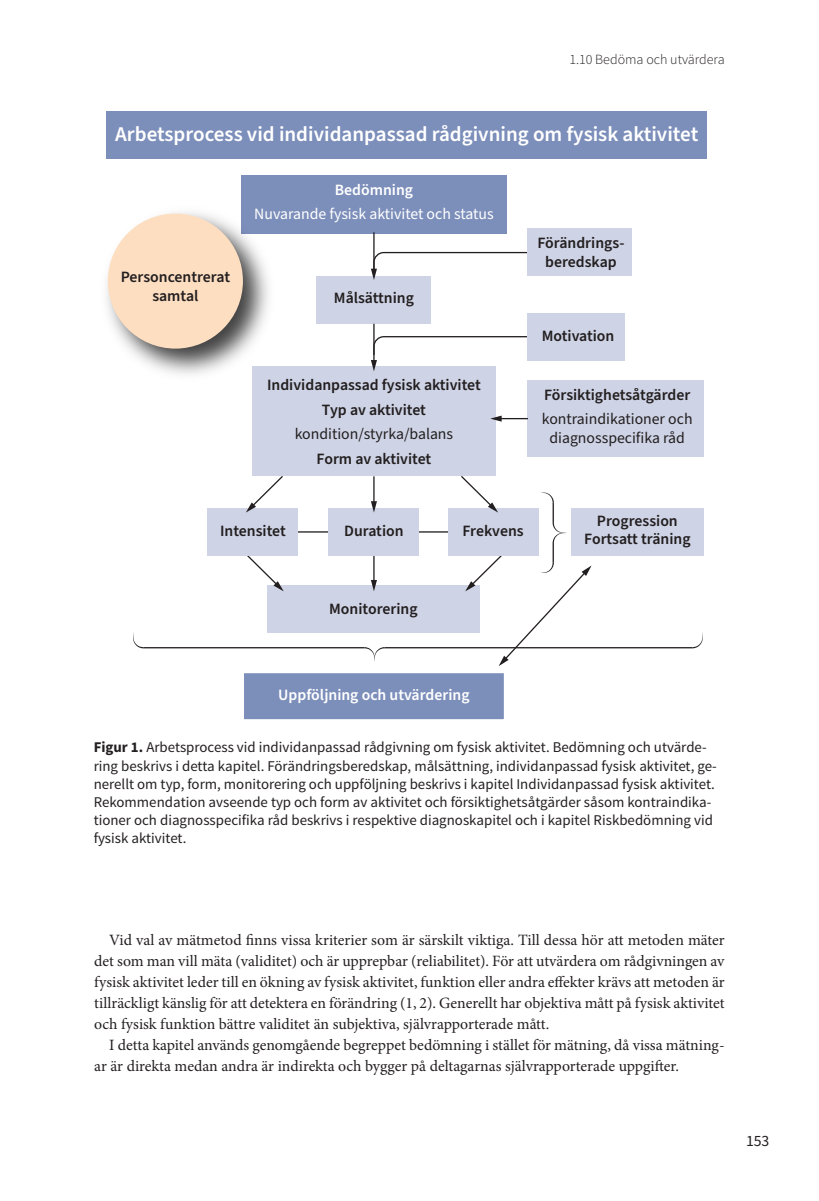
<style>
.page{position:relative;width:819px;height:1201px;background:#fff}
.page>*{position:absolute;margin:0;border:0;box-sizing:border-box;transform-origin:0 0}
.t1{font:600 21px "Source Sans Pro";color:#fff}
.Brödtext_Indag{font:15.75px/21px "Minion Pro";color:#231f20;text-align:justify}
.t2{font:600 15.75px/24.5px "Source Sans Pro";color:#231f20;text-align:center}
.t3{font:15.75px/25px "Source Sans Pro";color:#fff;text-align:center}
.t4{font:600 15.75px "Source Sans Pro";color:#fff}
.t5{font:15.75px "Source Sans Pro";color:#231f20}
.Figurtext{font:14.88px/18px "Source Sans Pro";color:#231f20}
.t6{font:300 14px "Source Sans Pro";color:#231f20}
.s1{font-weight:600}
.s2{font-weight:400}
.s3{font-weight:700}
</style>
<div class="page">
<div style="left:268px;top:585px;width:212px;height:48px;background:#ced3e5"></div>
<svg style="left:371px;top:556px;width:6px;height:35px"></svg>
<svg style="left:247px;top:556px;width:37px;height:35px"></svg>
<div style="left:527px;top:380px;width:177px;height:77px;background:#ced3e5"></div>
<hr style="left:291px;top:531px;width:165px;height:1px;background:#231f20">
<div style="left:571px;top:508px;width:132px;height:47px;background:#ced3e5"></div>
<div style="left:106px;top:112px;width:601px;height:47px;background:#7c8eba"></div>
<div style="left:243px;top:672px;width:261px;height:48px;background:#7c8eba"></div>
<div style="left:242px;top:671px;width:263px;height:49px;border:2px solid #fff"></div>
<div style="left:241px;top:175px;width:265px;height:58px;background:#7c8eba"></div>
<div style="left:317px;top:276px;width:114px;height:48px;background:#ced3e5"></div>
<div style="left:252px;top:366px;width:243px;height:110px;background:#ced3e5"></div>
<div style="left:207px;top:508px;width:91px;height:48px;background:#ced3e5"></div>
<div style="left:328px;top:508px;width:91px;height:48px;background:#ced3e5"></div>
<div style="left:447px;top:508px;width:91px;height:48px;background:#ced3e5"></div>
<hr style="left:373px;top:232px;width:1px;height:39px;background:#231f20">
<hr style="left:373px;top:324px;width:1px;height:38px;background:#231f20">
<svg style="left:371px;top:476px;width:6px;height:36px"></svg>
<svg style="left:246px;top:476px;width:37px;height:36px"></svg>
<svg style="left:371px;top:251px;width:156px;height:29px"></svg>
<svg style="left:371px;top:335px;width:156px;height:36px"></svg>
<svg style="left:490px;top:415px;width:38px;height:7px"></svg>
<hr style="left:143px;top:647px;width:221px;height:1px;background:#231f20">
<svg style="left:133px;top:632px;width:10px;height:16px"></svg>
<hr style="left:384px;top:647px;width:308px;height:1px;background:#231f20">
<svg style="left:364px;top:647px;width:20px;height:14px"></svg>
<svg style="left:692px;top:640px;width:10px;height:8px"></svg>
<hr style="left:552px;top:543px;width:2px;height:20px;background:#231f20">
<svg style="left:465px;top:553px;width:126px;height:113px"></svg>
<hr style="left:552px;top:502px;width:2px;height:21px;background:#231f20">
<svg style="left:552px;top:523px;width:15px;height:20px"></svg>
<svg style="left:541px;top:492px;width:13px;height:10px"></svg>
<svg style="left:461px;top:474px;width:37px;height:38px"></svg>
<img style="left:106px;top:212px;width:175px;height:163px">
<div style="left:108px;top:213px;width:135px;height:135px;background:#fddec1;border-radius:50%"></div>
<div style="left:527px;top:228px;width:104px;height:48px;background:#ced3e5"></div>
<div style="left:527px;top:313px;width:97px;height:48px;background:#ced3e5"></div>
<p class="t6" style="left:569px;top:50px;width:157px">1.10 Bedöma och utvärdera</p>
<p class="t1" style="left:115px;top:120px;width:584px">Arbetsprocess vid individanpassad rådgivning om fysisk aktivitet</p>
<p class="t3" style="left:254px;top:177px;width:241px"><span class="s1">Bedömning<br></span>Nuvarande fysisk aktivitet och status</p>
<p class="t2" style="left:121px;top:268px;width:111px;line-height:18.9px">Personcentrerat samtal</p>
<p class="t2" style="left:334px;top:286px;width:82px">Målsättning</p>
<p class="t2" style="left:267px;top:373px;width:215px">Individanpassad fysisk aktivitet<br>Typ av aktivitet <span class="s2">kondition/styrka/balans<br></span>Form av aktivitet</p>
<p class="t2" style="left:537px;top:234px;width:88px;line-height:18.9px">Förändrings&shy;beredskap</p>
<p class="t2" style="left:541px;top:324px;width:74px">Motivation</p>
<p class="t2" style="left:542px;top:382px;width:152px;text-align:left">Försiktighetsåtgärder <span class="s2">kontraindikationer och</span></p>
<p class="t5" style="left:549px;top:427px;width:137px">diagnosspecifika råd</p>
<p class="t2" style="left:220px;top:518px;width:67px">Intensitet</p>
<p class="t2" style="left:344px;top:518px;width:61px">Duration</p>
<p class="t2" style="left:462px;top:518px;width:63px">Frekvens</p>
<p class="t2" style="left:584px;top:511px;width:108px;line-height:18.9px">Progression<br>Fortsatt träning</p>
<p class="t2" style="left:329px;top:596px;width:90px">Monitorering</p>
<p class="t4" style="left:278px;top:684px;width:193px">Uppföljning och utvärdering</p>
<p class="Figurtext" style="left:94px;top:738px;width:624px"><span class="s3">Figur 1.</span> Arbetsprocess vid individanpassad rådgivning om fysisk aktivitet. Bedömning och utvärde&shy;ring beskrivs i detta kapitel. Förändringsberedskap, målsättning, individanpassad fysisk aktivitet, ge&shy;nerellt om typ, form, monitorering och uppföljning beskrivs i kapitel Individanpassad fysisk aktivitet.<br>Rekommendation avseende typ och form av aktivitet och försiktighetsåtgärder såsom kontraindika&shy;tioner och diagnosspecifika råd beskrivs i respektive diagnoskapitel och i kapitel Riskbedömning vid fysisk aktivitet.</p>
<p class="Brödtext_Indag" style="left:94px;top:930px;width:632px;text-indent:15px">Vid val av mätmetod finns vissa kriterier som är särskilt viktiga. Till dessa hör att metoden mäter det som man vill mäta (validitet) och är upprepbar (reliabilitet). För att utvärdera om rådgivningen av fysisk aktivitet leder till en ökning av fysisk aktivitet, funktion eller andra effekter krävs att metoden är tillräckligt känslig för att detektera en förändring (1, 2). Generellt har objektiva mått på fysisk aktivitet och fysisk funktion bättre validitet än subjektiva, självrapporterade mått.</p>
<p class="Brödtext_Indag" style="left:94px;top:1035px;width:632px;text-indent:15px">I detta kapitel används genomgående begreppet bedömning i stället för mätning, då vissa mätning&shy;ar är direkta medan andra är indirekta och bygger på deltagarnas självrapporterade uppgifter.</p>
<p class="t5" style="left:746px;top:1131px;width:25px">153</p>
</div>
